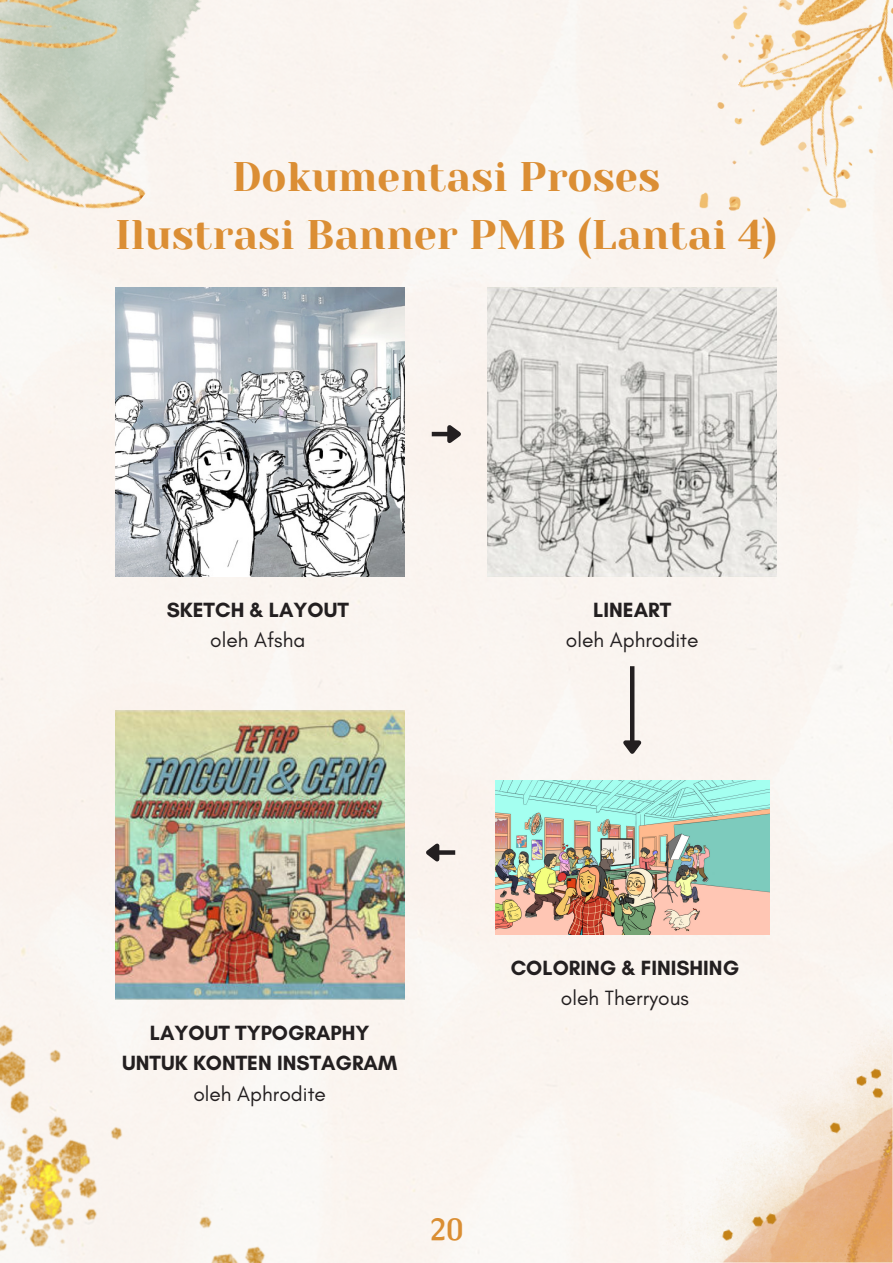
<style>
.page{position:relative;width:893px;height:1263px;background:#fff}
.page>*{position:absolute;margin:0;border:0;box-sizing:border-box;transform-origin:0 0}
.t1{font:41.25px/57.3px "Yeseva One";color:#db8e34;text-align:center}
.t2{font:700 31.5px "Caudex";color:#da8e33}
.t3{font:700 21px/30.3px "Glacial Indifference";color:#231f20;text-align:center}
.t4{font:21px/30.3px "Glacial Indifference";color:#231f20;text-align:center}
.s1{font-weight:400}
.s2{font-weight:700}
</style>
<div class="page">
<div style="left:0;top:0;width:892px;height:1262px;background:#faf5f0"></div>
<div style="left:653px;top:0;width:239px;height:229px;background:#faf4ef"></div>
<img style="left:713px;top:0;width:179px;height:219px">
<img style="left:531px;top:992px;width:361px;height:270px">
<img style="left:0;top:1025px;width:265px;height:237px">
<div style="left:258px;top:0;width:61px;height:282px;background:#faf4ef"></div>
<img style="left:0;top:0;width:258px;height:346px">
<img style="left:115px;top:287px;width:289px;height:289px">
<img style="left:488px;top:287px;width:289px;height:289px">
<img style="left:115px;top:710px;width:289px;height:289px">
<hr style="left:630px;top:666px;width:4px;height:75px;background:#231f20">
<svg style="left:616px;top:736px;width:29px;height:23px"></svg>
<div style="left:438px;top:850px;width:17px;height:5px;background:#231f20"></div>
<svg style="left:421px;top:839px;width:22px;height:29px"></svg>
<hr style="left:432px;top:432px;width:16px;height:4px;background:#231f20">
<svg style="left:443px;top:421px;width:23px;height:29px"></svg>
<img style="left:495px;top:780px;width:274px;height:154px">
<p class="t1" style="left:115px;top:147px;width:664px">Dokumentasi Proses<br>Ilustrasi Banner PMB (Lantai 4)</p>
<p class="t3" style="left:167px;top:594px;width:184px">SKETCH &amp; LAYOUT <span class="s1">oleh Afsha</span></p>
<p class="t4" style="left:566px;top:595px;width:134px"><span class="s2">LINEART<br></span>oleh Aphrodite</p>
<p class="t3" style="left:122px;top:1017px;width:276px">LAYOUT TYPOGRAPHY<br>UNTUK KONTEN INSTAGRAM <span class="s1">oleh Aphrodite</span></p>
<h2 class="t2" style="left:430px;top:1209px;width:35px">20</h2>
<p class="t3" style="left:511px;top:952px;width:230px">COLORING &amp; FINISHING <span class="s1">oleh Therryous</span></p>
</div>
